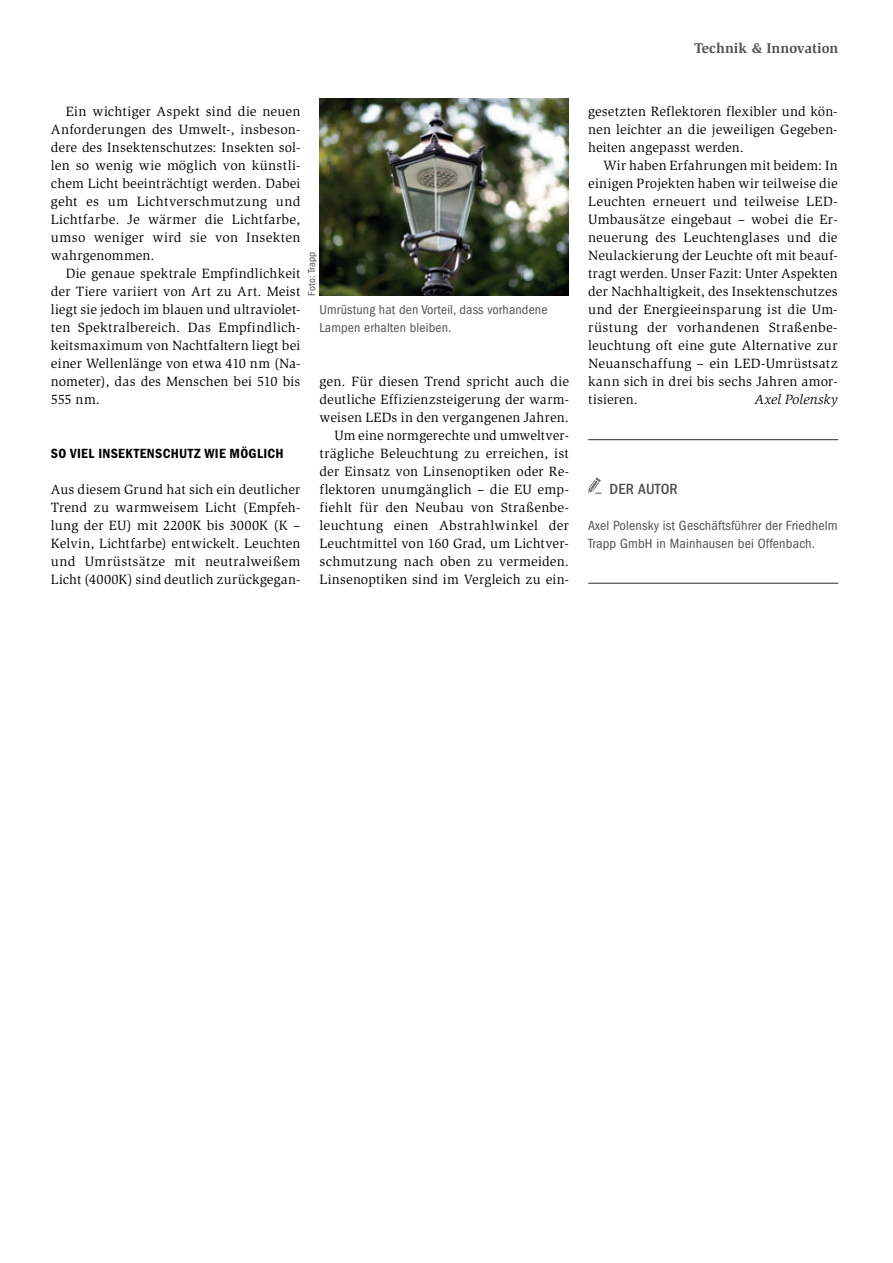
<style>
.page{position:relative;width:893px;height:1263px;background:#fff}
.page>*{position:absolute;margin:0;border:0;box-sizing:border-box;transform-origin:0 0}
.t1{font:500 condensed 15.3px "ITC Franklin Gothic Std";letter-spacing:.01em;color:#4d5252}
.t2{font:700 14.55px "Slimbach Std";color:#4d5252}
.t3{font:13.8px/18px "Slimbach Std";letter-spacing:.015em;color:#000001;text-align:justify}
.t4{font:condensed 13.8px/18px "ITC Franklin Gothic Std";letter-spacing:.01em;color:#4d5252}
.t5{font:13.8px "ITC Franklin Gothic Std Dm Cd";letter-spacing:.025em;color:#000001}
.t6{font:italic 13.8px "Slimbach Std";letter-spacing:.005em;color:#000001}
.t7{font:condensed 13.5px/18px "ITC Franklin Gothic Std";letter-spacing:.01em;color:#4d5252}
.t8{font:condensed 10.5px "ITC Franklin Gothic Std";letter-spacing:.01em;color:#4d5252}
</style>
<div class="page">
<hr style="left:588px;top:439px;width:250px;height:1px;background:#4d5252">
<hr style="left:588px;top:583px;width:250px;height:1px;background:#4d5252">
<svg style="left:588px;top:477px;width:13px;height:17px"></svg>
<img style="left:319px;top:99px;width:249px;height:197px">
<p class="t2" style="left:694px;top:39px;width:146px">Technik &amp; Innovation</p>
<p class="t3" style="left:51px;top:103px;width:251px;text-indent:15px">Ein wichtiger Aspekt sind die neuen Anforderungen des Umwelt-, insbeson&shy;dere des Insektenschutzes: Insekten sol&shy;len so wenig wie möglich von künstli&shy;chem Licht beeinträchtigt werden. Dabei geht es um Lichtverschmutzung und Lichtfarbe. Je wärmer die Lichtfarbe, umso weniger wird sie von Insekten wahrgenommen.</p>
<p class="t3" style="left:51px;top:265px;width:251px;text-indent:15px">Die genaue spektrale Empfindlichkeit der Tiere variiert von Art zu Art. Meist liegt sie jedoch im blauen und ultraviolet&shy;ten Spektralbereich. Das Empfindlich&shy;keitsmaximum von Nachtfaltern liegt bei einer Wellenlänge von etwa 410 nm (Na&shy;nometer), das des Menschen bei 510 bis 555 nm.</p>
<p class="t8" style="left:308px;top:296px;width:45px;rotate:-90deg">Foto: Trapp</p>
<p class="t7" style="left:319px;top:301px;width:230px">Umrüstung hat den Vorteil, dass vorhandene<br>Lampen erhalten bleiben.</p>
<p class="t3" style="left:320px;top:373px;width:251px;text-align:right">gen. Für diesen Trend spricht auch die deutliche Effizienzsteigerung der warm&shy;weisen LEDs in den vergangenen Jahren.<br>Um eine normgerechte und umweltver&shy;trägliche Beleuchtung zu erreichen, ist der Einsatz von Linsenoptiken oder Re&shy;flektoren unumgänglich – die EU emp&shy;fiehlt für den Neubau von Straßenbe&shy;leuchtung einen Abstrahlwinkel der Leuchtmittel von 160 Grad, um Lichtver&shy;schmutzung nach oben zu vermeiden.<br>Linsenoptiken sind im Vergleich zu ein-</p>
<p class="t5" style="left:51px;top:445px;width:234px">SO VIEL INSEKTENSCHUTZ WIE MÖGLICH</p>
<p class="t3" style="left:51px;top:481px;width:251px">Aus diesem Grund hat sich ein deutlicher Trend zu warmweisem Licht (Empfeh&shy;lung der EU) mit 2200K bis 3000K (K – Kelvin, Lichtfarbe) entwickelt. Leuchten und Umrüstsätze mit neutralweißem Licht (4000K) sind deutlich zurückgegan-</p>
<p class="t3" style="left:588px;top:103px;width:251px">gesetzten Reflektoren flexibler und kön&shy;nen leichter an die jeweiligen Gegeben&shy;heiten angepasst werden.</p>
<p class="t3" style="left:588px;top:157px;width:251px;text-indent:15px">Wir haben Erfahrungen mit beidem: In einigen Projekten haben wir teilweise die Leuchten erneuert und teilweise LED-Umbausätze eingebaut – wobei die Er&shy;neuerung des Leuchtenglases und die Neulackierung der Leuchte oft mit beauf&shy;tragt werden. Unser Fazit: Unter Aspekten der Nachhaltigkeit, des Insektenschutzes und der Energieeinsparung ist die Um&shy;rüstung der vorhandenen Straßenbe&shy;leuchtung oft eine gute Alternative zur Neuanschaffung – ein LED-Umrüstsatz kann sich in drei bis sechs Jahren amor&shy;tisieren.</p>
<p class="t6" style="left:754px;top:391px;width:85px">Axel Polensky</p>
<p class="t1" style="left:609px;top:483px;width:70px">DER AUTOR</p>
<p class="t4" style="left:588px;top:517px;width:251px">Axel Polensky ist Geschäftsführer der Friedhelm<br>Trapp GmbH in Mainhausen bei Offenbach.</p>
</div>
